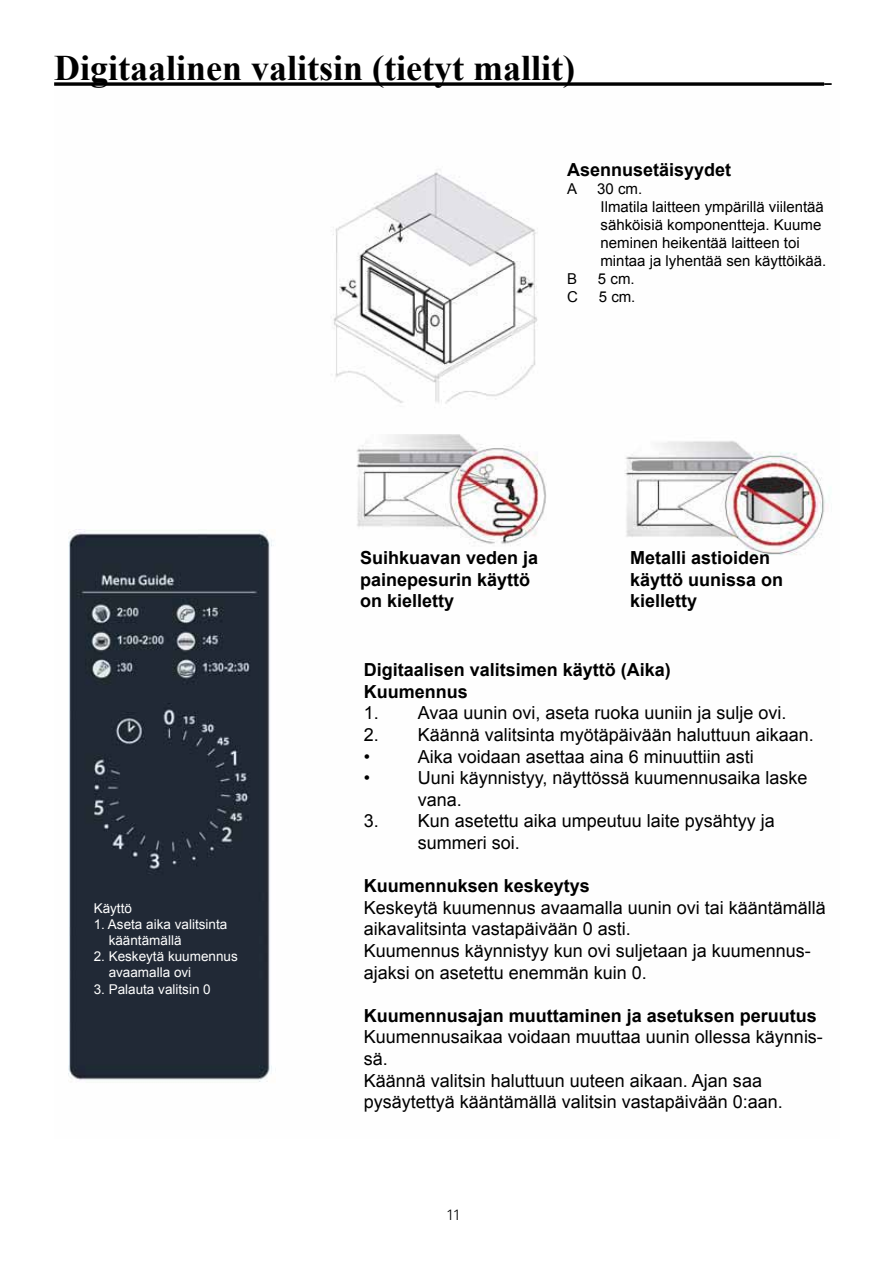
<style>
.page{position:relative;width:893px;height:1263px;background:#fff}
.page>*{position:absolute;margin:0;border:0;box-sizing:border-box;transform-origin:0 0}
.t1{font:700 36px "Times New Roman";color:#000}
.t2{font:18px/21.6px "Arial";color:#000}
.t3{font:700 18px/21.6px "Arial";color:#000}
.t4{font:15px/18px "Arial";color:#000}
.t5{font:300 15px "Univers LT Std";color:#000}
.t6{font:13.5px/16.2px "Arial";color:#fff}
.t7{font:13.5px "Arial";color:#000}
</style>
<div class="page">
<img style="left:75px;top:172px;width:751px;height:383px">
<img style="left:68px;top:530px;width:207px;height:552px">
<svg style="left:54px;top:82px;width:770px;height:4px;background:#242424"></svg>
<svg style="left:824px;top:83px;width:8px;height:2px"></svg>
<h1 class="t1" style="left:54px;top:43px;width:522px">Digitaalinen valitsin (tietyt mallit)</h1>
<p class="t3" style="left:567px;top:159px;width:166px">Asennusetäisyydet</p>
<p class="t4" style="left:567px;top:180px;width:12px">A</p>
<p class="t4" style="left:597px;top:180px;width:231px">30 cm.<br>Ilmatila laitteen ympärillä viilentää sähköisiä komponentteja. Kuume neminen heikentää laitteen toi mintaa ja lyhentää sen käyttöikää.</p>
<p class="t4" style="left:567px;top:270px;width:12px">B</p>
<p class="t4" style="left:598px;top:270px;width:38px">5 cm.</p>
<p class="t4" style="left:567px;top:288px;width:12px">C</p>
<p class="t4" style="left:599px;top:288px;width:38px">5 cm.</p>
<p class="t3" style="left:360px;top:548px;width:180px">Suihkuavan veden ja</p>
<p class="t3" style="left:630px;top:548px;width:142px">Metalli astioiden</p>
<p class="t3" style="left:360px;top:569px;width:172px">painepesurin käyttö</p>
<p class="t3" style="left:630px;top:569px;width:155px">käyttö uunissa on</p>
<p class="t3" style="left:360px;top:591px;width:96px">on kielletty</p>
<p class="t3" style="left:630px;top:591px;width:69px">kielletty</p>
<p class="t6" style="left:94px;top:900px;width:40px">Käyttö</p>
<p class="t6" style="left:109px;top:916px;width:120px;text-indent:-15px">1. Aseta aika valitsinta kääntämällä</p>
<p class="t6" style="left:109px;top:948px;width:131px;text-indent:-15px">2. Keskeytä kuumennus avaamalla ovi</p>
<p class="t6" style="left:94px;top:981px;width:119px">3. Palauta valitsin 0</p>
<p class="t3" style="left:364px;top:660px;width:309px">Digitaalisen valitsimen käyttö (Aika)<br>Kuumennus</p>
<p class="t2" style="left:364px;top:702px;width:424px">1. Avaa uunin ovi, aseta ruoka uuniin ja sulje ovi.</p>
<p class="t2" style="left:364px;top:724px;width:452px">2. Käännä valitsinta myötäpäivään haluttuun aikaan. •</p>
<p class="t2" style="left:418px;top:746px;width:338px">Aika voidaan asettaa aina 6 minuuttiin asti</p>
<p class="t2" style="left:364px;top:767px;width:8px">•</p>
<p class="t2" style="left:418px;top:767px;width:391px">Uuni käynnistyy, näyttössä kuumennusaika laske vana.</p>
<p class="t2" style="left:418px;top:810px;width:359px;text-indent:-54px">3. Kun asetettu aika umpeutuu laite pysähtyy ja summeri soi.</p>
<p class="t3" style="left:364px;top:876px;width:228px">Kuumennuksen keskeytys</p>
<p class="t2" style="left:364px;top:897px;width:464px">Keskeytä kuumennus avaamalla uunin ovi tai kääntämällä aikavalitsinta vastapäivään 0 asti.<br>Kuumennus käynnistyy kun ovi suljetaan ja kuumennus&shy;ajaksi on asetettu enemmän kuin 0.</p>
<p class="t3" style="left:364px;top:1005px;width:455px">Kuumennusajan muuttaminen ja asetuksen peruutus</p>
<p class="t2" style="left:364px;top:1026px;width:461px">Kuumennusaikaa voidaan muuttaa uunin ollessa käynnis&shy;sä.<br>Käännä valitsin haluttuun uuteen aikaan. Ajan saa pysäytettyä kääntämällä valitsin vastapäivään 0:aan.</p>
<p class="t5" style="left:446px;top:1205px;width:16px">11</p>
<p class="t7" style="left:440px;top:1213px;width:16px">11</p>
</div>
